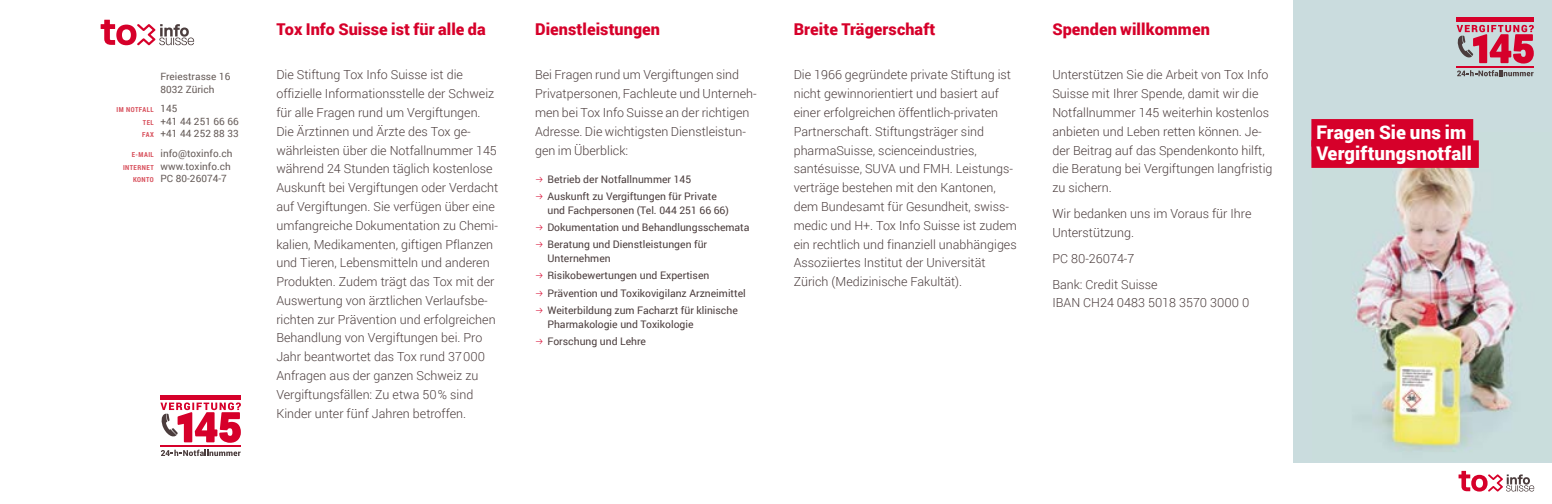
<style>
.page{position:relative;width:1552px;height:504px;background:#fff}
.page>*{position:absolute;margin:0;border:0;box-sizing:border-box;transform-origin:0 0}
.t1{font:900 18.75px/21.2px "Roboto";letter-spacing:.005em;color:#fff}
.t2{font:900 16.25px "Roboto";letter-spacing:.005em;color:#d6002a}
.t3{font:300 12.5px/18.8px "Roboto";color:#4b3d3d}
.t4{font:10.38px/17.2px "Roboto";color:#4b3d3d}
.t5{font:10px/12.5px "Roboto";letter-spacing:.005em;color:#655b58}
.t6{font:700 6.88px/12.5px "Roboto Condensed";letter-spacing:.07em;color:#d8505c;text-align:justify}
</style>
<div class="page">
<div style="left:1293px;top:0;width:259px;height:461px;background:#cadcde"></div>
<img style="left:1353px;top:132px;width:164px;height:320px">
<div style="left:1311px;top:119px;width:162px;height:27px;background:#d6002a"></div>
<div style="left:1311px;top:140px;width:168px;height:28px;background:#d6002a"></div>
<svg style="left:1459px;top:470px;width:75px;height:21px"></svg>
<hr style="left:1457px;top:18px;width:77px;height:4px;background:#d6002a">
<svg style="left:1457px;top:70px;width:77px;height:6px"></svg>
<hr style="left:1457px;top:66px;width:77px;height:1px;background:#d6002a">
<svg style="left:1457px;top:25px;width:77px;height:38px"></svg>
<div style="left:161px;top:394px;width:80px;height:5px;background:#d6002a"></div>
<svg style="left:161px;top:449px;width:80px;height:6px"></svg>
<hr style="left:161px;top:445px;width:80px;height:1px;background:#d6002a">
<svg style="left:160px;top:402px;width:81px;height:40px"></svg>
<svg style="left:101px;top:20px;width:93px;height:25px"></svg>
<p class="t5" style="left:160px;top:70px;width:71px">Freiestrasse 16<br>8032 Zürich</p>
<p class="t5" style="left:160px;top:102px;width:80px">145<br>+41 44 251 66 66 +41 44 252 88 33</p>
<p class="t5" style="left:160px;top:147px;width:74px">info@toxinfo.ch www.toxinfo.ch<br>PC 80-26074-7</p>
<p class="t6" style="left:142px;top:103px;width:13px;text-indent:-26px">IM NOTFALL TEL FAX</p>
<p class="t6" style="left:123px;top:148px;width:32px;text-align:right">E-MAIL<br>INTERNET<br>KONTO</p>
<h2 class="t2" style="left:276px;top:17px;width:211px">Tox Info Suisse ist für alle da</h2>
<p class="t3" style="left:276px;top:65px;width:224px">Die Stiftung Tox Info Suisse ist die offizielle Informationsstelle der Schweiz für alle Fragen rund um Vergiftungen.<br>Die Ärztinnen und Ärzte des Tox ge&shy;währleisten über die Notfallnummer 145 während 24 Stunden täglich kostenlose Auskunft bei Vergiftungen oder Verdacht auf Vergiftungen. Sie verfügen über eine umfangreiche Dokumentation zu Chemi&shy;kalien, Medikamenten, giftigen Pflanzen und Tieren, Lebensmitteln und anderen Produkten. Zudem trägt das Tox mit der Auswertung von ärztlichen Verlaufsbe&shy;richten zur Prävention und erfolgreichen Behandlung von Vergiftungen bei. Pro Jahr beantwortet das Tox rund 37 000<br>Anfragen aus der ganzen Schweiz zu Vergiftungsfällen: Zu etwa 50 % sind Kinder unter fünf Jahren betroffen.</p>
<h2 class="t2" style="left:535px;top:17px;width:127px">Dienstleistungen</h2>
<p class="t3" style="left:535px;top:65px;width:223px">Bei Fragen rund um Vergiftungen sind Privatpersonen, Fachleute und Unterneh&shy;men bei Tox Info Suisse an der richtigen Adresse. Die wichtigsten Dienstleistun&shy;gen im Überblick:</p>
<p class="t4" style="left:547px;top:170px;width:171px">Betrieb der Notfallnummer 145<br>Auskunft zu Vergiftungen für Private</p>
<p class="t4" style="left:547px;top:201px;width:204px">und Fachpersonen (Tel. 044 251 66 66)<br>Dokumentation und Behandlungsschemata<br>Beratung und Dienstleistungen für</p>
<p class="t4" style="left:547px;top:249px;width:200px">Unternehmen<br>Risikobewertungen und Expertisen Prävention und Toxikovigilanz Arzneimittel Weiterbildung zum Facharzt für klinische</p>
<p class="t4" style="left:547px;top:315px;width:148px">Pharmakologie und Toxikologie<br>Forschung und Lehre</p>
<h2 class="t2" style="left:794px;top:17px;width:143px">Breite Trägerschaft</h2>
<p class="t3" style="left:794px;top:65px;width:225px">Die 1966 gegründete private Stiftung ist nicht gewinnorientiert und basiert auf einer erfolgreichen öffentlich-privaten Partnerschaft. Stiftungsträger sind pharmaSuisse, scienceindustries, santésuisse, SUVA und FMH. Leistungs&shy;verträge bestehen mit den Kantonen, dem Bundesamt für Gesundheit, swiss&shy;medic und H+. Tox Info Suisse ist zudem ein rechtlich und finanziell unabhängiges Assoziiertes Institut der Universität Zürich (Medizinische Fakultät).</p>
<h2 class="t2" style="left:1052px;top:17px;width:159px">Spenden willkommen</h2>
<p class="t3" style="left:1052px;top:65px;width:222px">Unterstützen Sie die Arbeit von Tox Info Suisse mit Ihrer Spende, damit wir die Notfallnummer 145 weiterhin kostenlos anbieten und Leben retten können. Je&shy;der Beitrag auf das Spendenkonto hilft, die Beratung bei Vergiftungen langfristig zu sichern.</p>
<p class="t3" style="left:1052px;top:203px;width:201px">Wir bedanken uns im Voraus für Ihre<br>Unterstützung.</p>
<p class="t3" style="left:1052px;top:244px;width:107px;line-height:25.9px">PC 80-26074-7<br>Bank: Credit Suisse</p>
<p class="t3" style="left:1052px;top:293px;width:199px">IBAN CH24 0483 5018 3570 3000 0</p>
<h1 class="t1" style="left:1316px;top:120px;width:157px">Fragen Sie uns im<br>Vergiftungsnotfall</h1>
</div>
